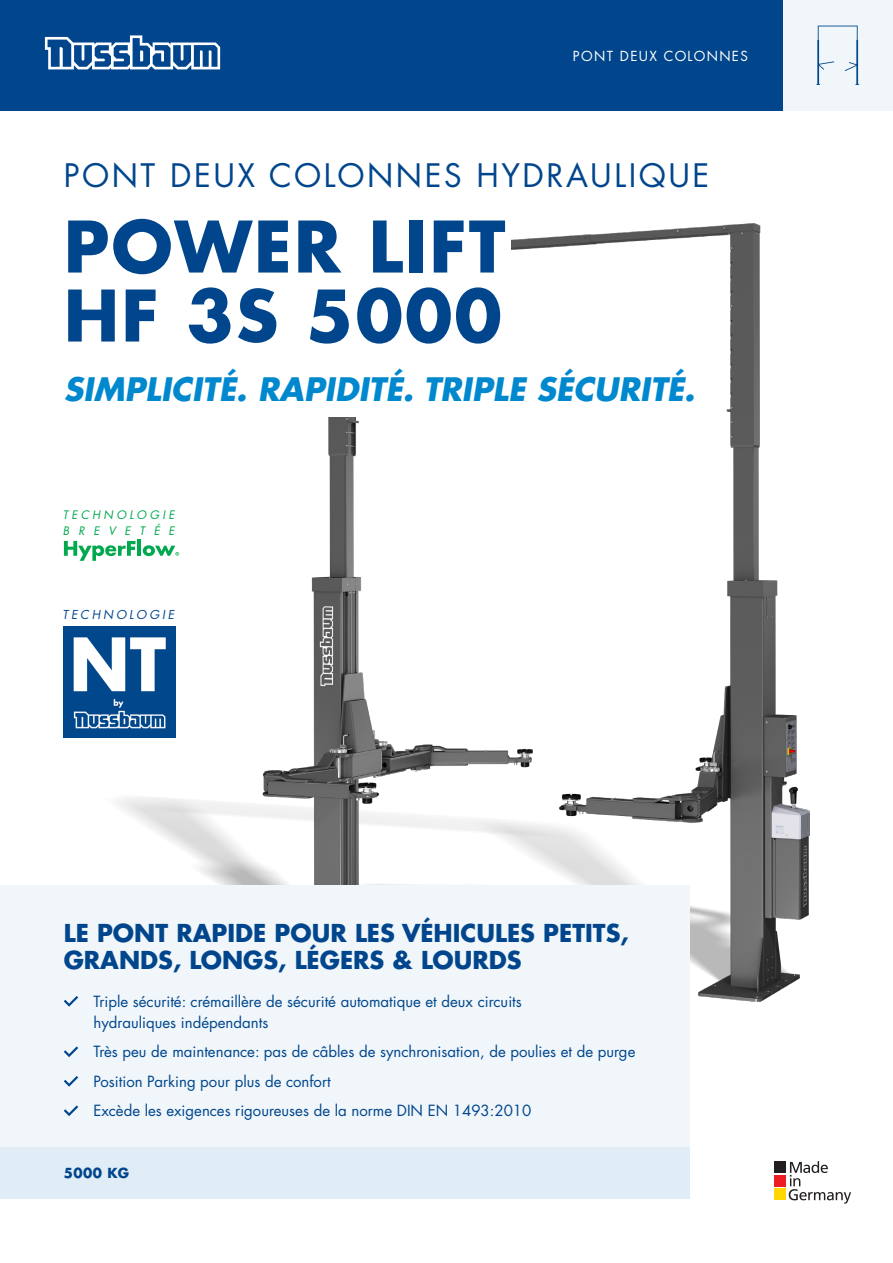
<style>
.page{position:relative;width:893px;height:1263px;background:#fff}
.page>*{position:absolute;margin:0;border:0;box-sizing:border-box;transform-origin:0 0}
.t1{font:700 69px/69px "Futura LT Pro";letter-spacing:.03em;color:#01468c}
.Absatzformat_1{font:italic 700 31.5px "Futura LT Pro";color:#0088ce}
.t2{font:31.5px "Futura LT Pro";letter-spacing:.08em;color:#01468c}
.t3{font:700 24px/27px "Futura LT Pro";color:#01468c}
.t4{font:15px/21px "Futura LT Pro";color:#01468c}
.t5{font:13.5px "Futura LT Pro";letter-spacing:.1em;color:#fff}
.t6{font:700 13.5px "Futura LT Pro";letter-spacing:.03em;color:#01468c}
.T___Entête_1{font:italic 12px "Futura LT Pro";letter-spacing:.24em;color:#01468c}
.t7{font:italic 11.4px/15.1px "Futura LT Pro";letter-spacing:.295em;color:#00a94d}
</style>
<div class="page">
<div style="left:782px;top:0;width:111px;height:111px;background:#f0f6fa"></div>
<div style="left:0;top:0;width:782px;height:111px;background:#01468c"></div>
<svg style="left:816px;top:26px;width:43px;height:59px"></svg>
<img style="left:117px;top:223px;width:692px;height:778px">
<div style="left:775px;top:1161px;width:11px;height:12px;background:#231f20"></div>
<div style="left:775px;top:1175px;width:11px;height:11px;background:#ee1d23"></div>
<div style="left:775px;top:1188px;width:11px;height:12px;background:#ffd801"></div>
<svg style="left:789px;top:1161px;width:62px;height:42px"></svg>
<svg style="left:45px;top:35px;width:175px;height:34px"></svg>
<img style="left:64px;top:626px;width:111px;height:112px">
<svg style="left:64px;top:541px;width:71px;height:20px"></svg>
<hr style="left:138px;top:539px;width:3px;height:17px;background:#00a94d">
<svg style="left:143px;top:545px;width:36px;height:11px"></svg>
<div style="left:0;top:885px;width:690px;height:314px;background:#f0f6fa"></div>
<svg style="left:64px;top:996px;width:14px;height:10px"></svg>
<svg style="left:64px;top:1046px;width:14px;height:11px"></svg>
<svg style="left:64px;top:1076px;width:14px;height:10px"></svg>
<svg style="left:64px;top:1105px;width:14px;height:11px"></svg>
<div style="left:0;top:1147px;width:690px;height:52px;background:#e1edf6"></div>
<div style="left:64px;top:213px;width:446px;height:204px;background:#fff"></div>
<p class="t5" style="left:573px;top:47px;width:177px">PONT DEUX COLONNES</p>
<p class="t2" style="left:64px;top:153px;width:647px">PONT DEUX COLONNES HYDRAULIQUE</p>
<p class="t1" style="left:64px;top:210px;width:443px">POWER LIFT<br>HF 3S 5000</p>
<p class="Absatzformat_1" style="left:64px;top:364px;width:633px">SIMPLICITÉ. RAPIDITÉ. TRIPLE SÉCURITÉ.</p>
<p class="t7" style="left:63px;top:507px;width:113px">TECHNOLOGIE<br>BREVETÉE</p>
<p class="T___Entête_1" style="left:63px;top:606px;width:113px">TECHNOLOGIE</p>
<p class="t3" style="left:64px;top:918px;width:566px">LE PONT RAPIDE POUR LES VÉHICULES PETITS,<br>GRANDS, LONGS, LÉGERS &amp; LOURDS</p>
<p class="t4" style="left:94px;top:990px;width:430px">Triple sécurité: crémaillère de sécurité automatique et deux circuits hydrauliques indépendants</p>
<p class="t4" style="left:94px;top:1041px;width:543px">Très peu de maintenance: pas de câbles de synchronisation, de poulies et de purge</p>
<p class="t4" style="left:94px;top:1070px;width:239px">Position Parking pour plus de confort</p>
<p class="t4" style="left:94px;top:1100px;width:439px">Excède les exigences rigoureuses de la norme DIN EN 1493:2010</p>
<p class="t6" style="left:64px;top:1163px;width:67px">5000 KG</p>
</div>
